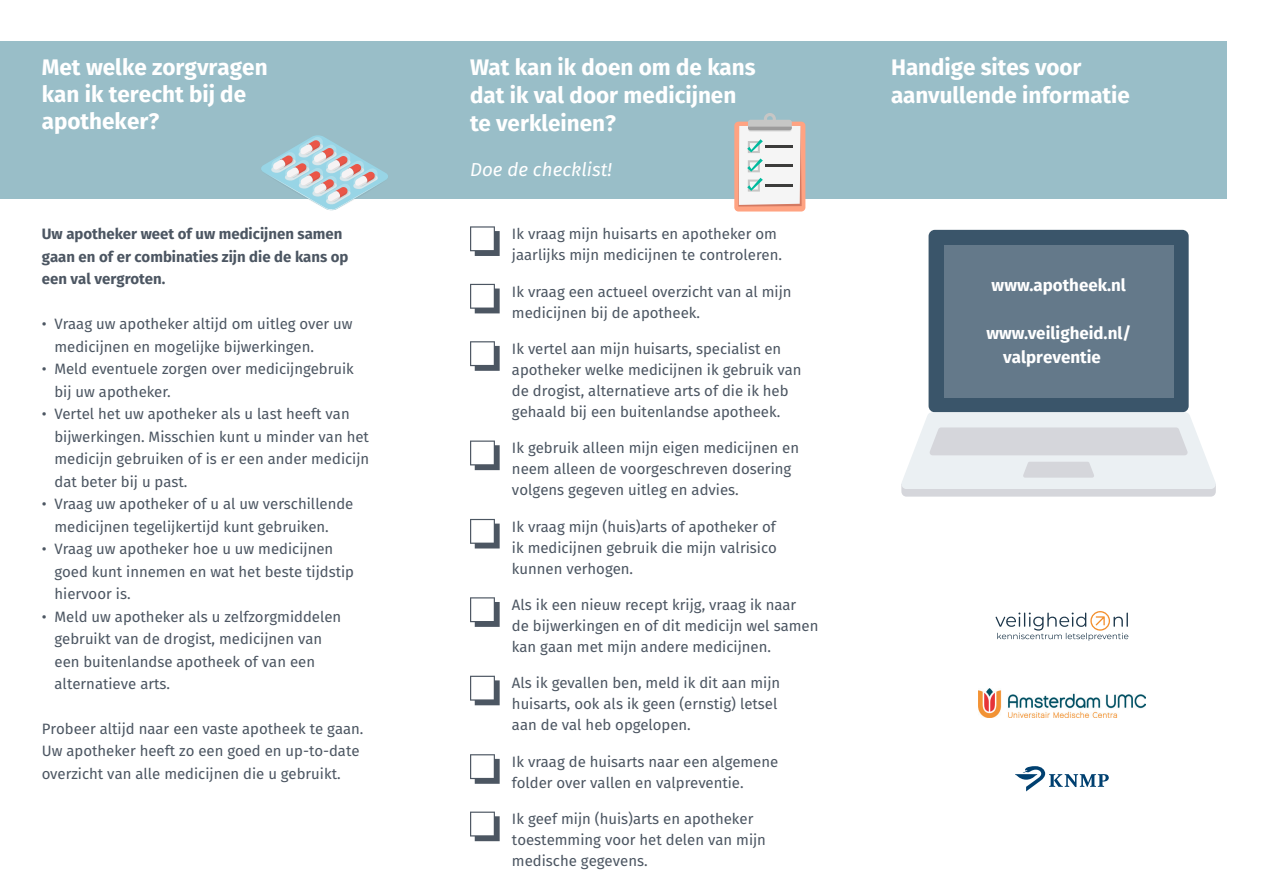
<style>
.page{position:relative;width:1263px;height:893px;background:#fff}
.page>*{position:absolute;margin:0;border:0;box-sizing:border-box;transform-origin:0 0}
.t1{font:700 22.5px/27.8px "Fira Sans";color:#fff}
.t2{font:italic 18.75px "Fira Sans";color:#fff}
.t3{font:700 16.95px/24px "Fira Sans";color:#fff}
.t4{font:15px/22.5px "Fira Sans";color:#4c5662}
.t5{font:700 15px/22.5px "Fira Sans";color:#4c5662}
</style>
<div class="page">
<div style="left:427px;top:41px;width:800px;height:158px;background:#99bec8"></div>
<svg style="left:1015px;top:766px;width:94px;height:25px"></svg>
<img style="left:978px;top:689px;width:167px;height:28px">
<svg style="left:470px;top:226px;width:30px;height:30px"></svg>
<div style="left:928px;top:230px;width:261px;height:182px;background:#3a556a;border-radius:6px"></div>
<div style="left:944px;top:245px;width:229px;height:152px;background:#64798a"></div>
<svg style="left:901px;top:412px;width:315px;height:85px;background:#e3e6ea"></svg>
<div style="left:734px;top:122px;width:71px;height:90px;background:#ffa382;border-radius:4px"></div>
<svg style="left:738px;top:113px;width:64px;height:94px;background:#d9d8d6"></svg>
<div style="left:0;top:41px;width:450px;height:158px;background:#99bec8"></div>
<svg style="left:261px;top:135px;width:127px;height:75px"></svg>
<svg style="left:995px;top:611px;width:133px;height:30px"></svg>
<svg style="left:470px;top:284px;width:30px;height:29px"></svg>
<svg style="left:470px;top:341px;width:30px;height:30px"></svg>
<svg style="left:470px;top:441px;width:30px;height:29px"></svg>
<svg style="left:470px;top:519px;width:30px;height:29px"></svg>
<svg style="left:470px;top:597px;width:30px;height:30px"></svg>
<svg style="left:470px;top:676px;width:30px;height:29px"></svg>
<svg style="left:470px;top:754px;width:30px;height:30px"></svg>
<svg style="left:470px;top:812px;width:30px;height:29px"></svg>
<h1 class="t1" style="left:42px;top:52px;width:227px;line-height:27px">Met welke zorgvragen kan ik terecht bij de apotheker?</h1>
<p class="t5" style="left:42px;top:222px;width:308px">Uw apotheker weet of uw medicijnen samen gaan en of er combinaties zijn die de kans op een val vergroten.</p>
<p class="t4" style="left:42px;top:312px;width:6px">•</p>
<p class="t4" style="left:55px;top:312px;width:316px">Vraag uw apotheker altijd om uitleg over uw medicijnen en mogelijke bijwerkingen.<br>Meld eventuele zorgen over medicijngebruik bij uw apotheker.<br>Vertel het uw apotheker als u last heeft van bijwerkingen. Misschien kunt u minder van het medicijn gebruiken of is er een ander medicijn dat beter bij u past.<br>Vraag uw apotheker of u al uw verschillende medicijnen tegelijkertijd kunt gebruiken.<br>Vraag uw apotheker hoe u uw medicijnen goed kunt innemen en wat het beste tijdstip hiervoor is.<br>Meld uw apotheker als u zelfzorgmiddelen gebruikt van de drogist, medicijnen van<br>een buitenlandse apotheek of van een alternatieve arts.</p>
<p class="t4" style="left:42px;top:357px;width:6px">•</p>
<p class="t4" style="left:42px;top:402px;width:6px">•</p>
<p class="t4" style="left:42px;top:492px;width:6px">•</p>
<p class="t4" style="left:42px;top:537px;width:6px">•</p>
<p class="t4" style="left:42px;top:605px;width:6px">•</p>
<p class="t4" style="left:42px;top:717px;width:323px">Probeer altijd naar een vaste apotheek te gaan.<br>Uw apotheker heeft zo een goed en up-to-date overzicht van alle medicijnen die u gebruikt.</p>
<h1 class="t1" style="left:470px;top:52px;width:287px">Wat kan ik doen om de kans dat ik val door medicijnen te verkleinen?</h1>
<p class="t2" style="left:470px;top:156px;width:143px">Doe de checklist!</p>
<p class="t4" style="left:512px;top:223px;width:272px;line-height:21px">Ik vraag mijn huisarts en apotheker om jaarlijks mijn medicijnen te controleren.</p>
<p class="t4" style="left:512px;top:280px;width:281px;line-height:21px">Ik vraag een actueel overzicht van al mijn medicijnen bij de apotheek.</p>
<p class="t4" style="left:512px;top:338px;width:291px;line-height:21px">Ik vertel aan mijn huisarts, specialist en apotheker welke medicijnen ik gebruik van de drogist, alternatieve arts of die ik heb gehaald bij een buitenlandse apotheek.</p>
<p class="t4" style="left:512px;top:437px;width:289px;line-height:21px">Ik gebruik alleen mijn eigen medicijnen en neem alleen de voorgeschreven dosering volgens gegeven uitleg en advies.</p>
<p class="t4" style="left:512px;top:515px;width:266px;line-height:21px;text-align:justify">Ik vraag mijn (huis)arts of apotheker of ik medicijnen gebruik die mijn valrisico kunnen verhogen.</p>
<p class="t4" style="left:512px;top:594px;width:308px;line-height:21px">Als ik een nieuw recept krijg, vraag ik naar<br>de bijwerkingen en of dit medicijn wel samen kan gaan met mijn andere medicijnen.</p>
<p class="t4" style="left:512px;top:672px;width:270px;line-height:21px">Als ik gevallen ben, meld ik dit aan mijn huisarts, ook als ik geen (ernstig) letsel aan de val heb opgelopen.</p>
<p class="t4" style="left:512px;top:751px;width:268px;line-height:21px">Ik vraag de huisarts naar een algemene folder over vallen en valpreventie.</p>
<p class="t4" style="left:512px;top:808px;width:255px;line-height:21px">Ik geef mijn (huis)arts en apotheker toestemming voor het delen van mijn medische gegevens.</p>
<h1 class="t1" style="left:891px;top:52px;width:241px">Handige sites voor aanvullende informatie</h1>
<p class="t3" style="left:992px;top:272px;width:136px">www.apotheek.nl</p>
<p class="t3" style="left:1003px;top:320px;width:130px;text-indent:-17px">www.veiligheid.nl/ valpreventie</p>
</div>
